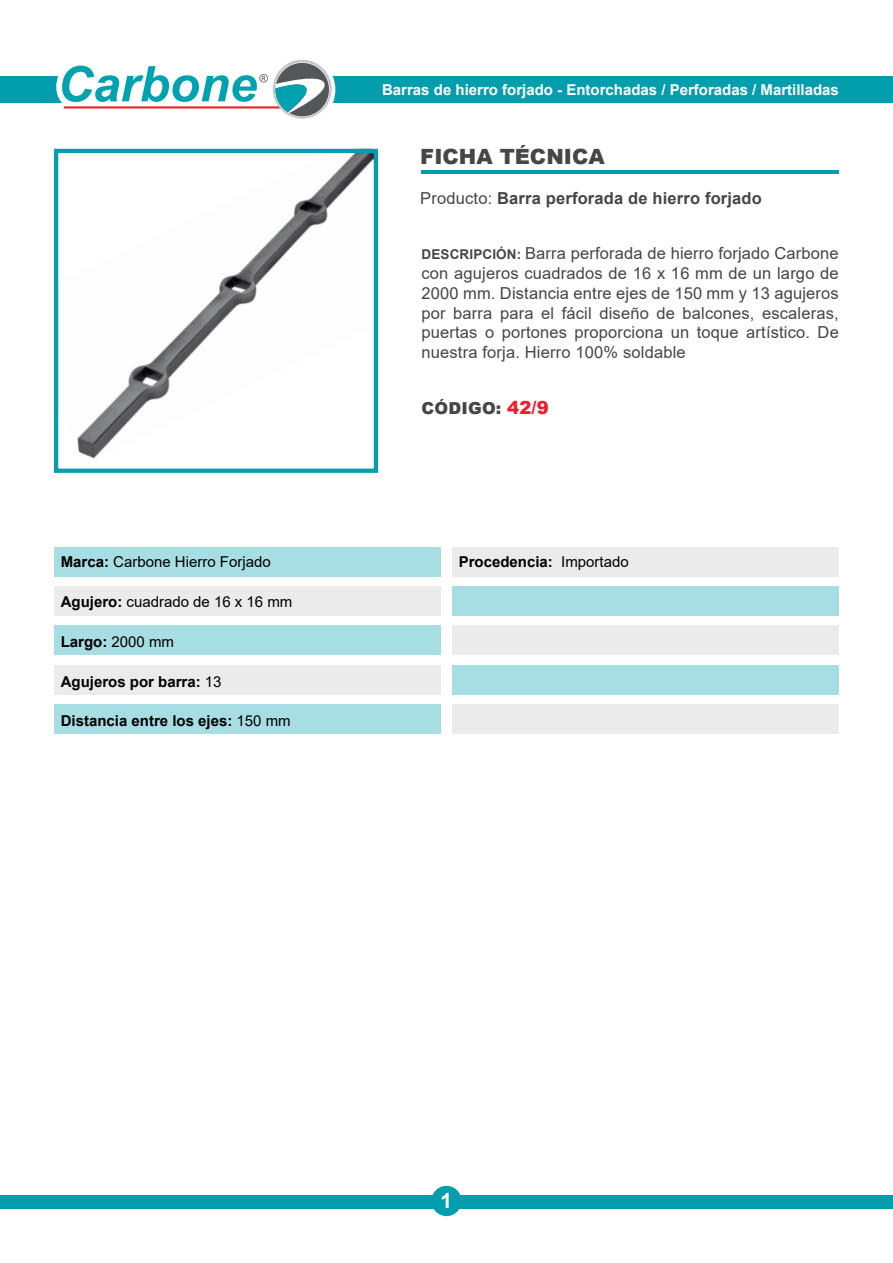
<style>
.page{position:relative;width:893px;height:1263px;background:#fff}
.page>*{position:absolute;margin:0;border:0;box-sizing:border-box;transform-origin:0 0}
.t1{font:900 21px "Arial";color:#464547}
.t2{font:700 21px "Arial";color:#fff}
.t3{font:16.5px/19.8px "Arial";letter-spacing:.01em;color:#464547;text-align:justify}
.t4{font:700 16.5px "Arial";letter-spacing:.01em;color:#464547}
.t5{font:900 16.5px "Arial";letter-spacing:.01em;color:#464547}
.t6{font:700 15px "Arial";color:#000}
.t7{font:700 15px "Arial";color:#fff}
.t8{font:15px "Arial";color:#000}
.s1{font-weight:700}
.s2{font-weight:400}
.s3{font-weight:700;font-size:13.5px}
.s4{font-size:18px;color:#ed1c2e}
</style>
<div class="page">
<div style="left:0;top:77px;width:62px;height:26px;background:#039ead"></div>
<div style="left:303px;top:77px;width:590px;height:26px;background:#039ead"></div>
<div style="left:264px;top:54px;width:71px;height:71px;border:12px solid #fff;border-radius:50%"></div>
<svg style="left:273px;top:60px;width:59px;height:59px"></svg>
<svg style="left:47px;top:54px;width:282px;height:63px"></svg>
<hr style="left:421px;top:171px;width:418px;height:3px;background:#039ead">
<div style="left:0;top:1195px;width:893px;height:14px;background:#039ead"></div>
<div style="left:431px;top:1186px;width:31px;height:30px;background:#039ead;border-radius:50%"></div>
<div style="left:54px;top:547px;width:387px;height:30px;background:#a6dee3"></div>
<div style="left:452px;top:547px;width:387px;height:30px;background:#ebebeb"></div>
<div style="left:54px;top:586px;width:387px;height:30px;background:#ebebeb"></div>
<div style="left:452px;top:586px;width:387px;height:30px;background:#a6dee3"></div>
<div style="left:54px;top:626px;width:387px;height:29px;background:#a6dee3"></div>
<div style="left:452px;top:626px;width:387px;height:29px;background:#ebebeb"></div>
<div style="left:54px;top:665px;width:387px;height:29px;background:#ebebeb"></div>
<div style="left:452px;top:665px;width:387px;height:29px;background:#a6dee3"></div>
<div style="left:54px;top:704px;width:387px;height:30px;background:#a6dee3"></div>
<div style="left:452px;top:704px;width:387px;height:30px;background:#ebebeb"></div>
<img style="left:77px;top:154px;width:296px;height:305px">
<div style="left:54px;top:149px;width:324px;height:324px;border:4px solid #039ead"></div>
<p class="t8" style="left:61px;top:552px;width:212px"><span class="s1">Marca:</span> Carbone Hierro Forjado</p>
<p class="t8" style="left:61px;top:591px;width:233px"><span class="s1">Agujero:</span> cuadrado de 16 x 16 mm</p>
<p class="t6" style="left:61px;top:631px;width:115px">Largo: <span class="s2">2000 mm</span></p>
<p class="t6" style="left:61px;top:671px;width:162px">Agujeros por barra: <span class="s2">13</span></p>
<p class="t6" style="left:61px;top:710px;width:232px">Distancia entre los ejes: <span class="s2">150 mm</span></p>
<p class="t7" style="left:382px;top:79px;width:458px">Barras de hierro forjado - Entorchadas / Perforadas / Martilladas</p>
<p class="t1" style="left:420px;top:141px;width:186px">FICHA TÉCNICA</p>
<p class="t4" style="left:420px;top:187px;width:343px"><span class="s2">Producto:</span> Barra perforada de hierro forjado</p>
<p class="t3" style="left:421px;top:243px;width:419px"><span class="s3">DESCRIPCIÓN:</span> Barra perforada de hierro forjado Carbone con agujeros cuadrados de 16 x 16 mm de un largo de 2000 mm. Distancia entre ejes de 150 mm y 13 agujeros por barra para el fácil diseño de balcones, escaleras, puertas o portones proporciona un toque artístico. De nuestra forja. Hierro 100% soldable</p>
<p class="t5" style="left:422px;top:396px;width:129px">CÓDIGO: <span class="s4">42/9</span></p>
<p class="t6" style="left:459px;top:551px;width:172px">Procedencia: <span class="s2">Importado</span></p>
<p class="t2" style="left:441px;top:1186px;width:13px">1</p>
</div>
